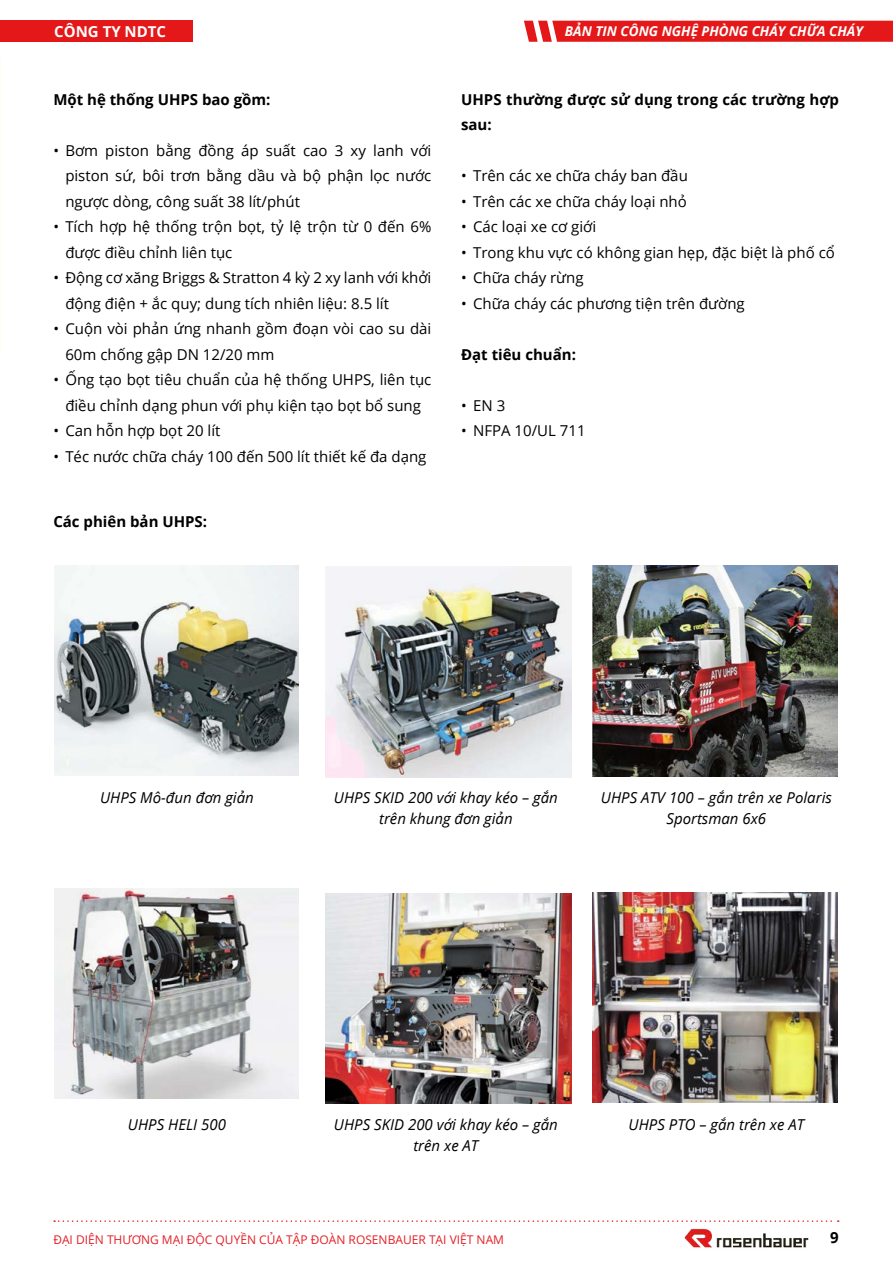
<style>
.page{position:relative;width:893px;height:1263px;background:#fff}
.page>*{position:absolute;margin:0;border:0;box-sizing:border-box;transform-origin:0 0}
.t1{font:15px/25.5px "Open Sans";color:#000101}
.t2{font:italic 15px/21px "Open Sans";color:#000101;text-align:center}
.t3{font:700 15px/25.5px "Open Sans";color:#000101}
.t4{font:15px "Open Sans";color:#000}
.t5{font:700 15px "Open Sans";color:#000}
.t6{font:700 15px "Open Sans";color:#fff}
.t7{font:italic 700 13.5px "Open Sans";color:#fff}
.t8{font:12px "Open Sans";color:#e41f26}
</style>
<div class="page">
<img style="left:54px;top:566px;width:245px;height:210px">
<img style="left:54px;top:888px;width:245px;height:210px">
<img style="left:325px;top:567px;width:247px;height:210px">
<img style="left:325px;top:893px;width:247px;height:211px">
<img style="left:593px;top:566px;width:244px;height:210px">
<img style="left:593px;top:892px;width:244px;height:211px">
<svg style="left:54px;top:1220px;width:785px;height:2px"></svg>
<img style="left:684px;top:1228px;width:125px;height:20px">
<svg style="left:524px;top:21px;width:369px;height:21px;background:#e52223"></svg>
<div style="left:0;top:21px;width:192px;height:21px;background:#e41819"></div>
<p class="t6" style="left:54px;top:21px;width:113px">Công Ty N DTC</p>
<p class="t7" style="left:565px;top:22px;width:300px">BẢN TIN CÔNG NGHỆ PHÒNG CHÁY CHỮA CHÁY</p>
<p class="t3" style="left:53px;top:86px;width:219px">Một hệ thống U HPS bao gồm:</p>
<p class="t1" style="left:65px;top:137px;width:368px;text-align:justify;text-indent:-12px">• Bơm piston bằng đồng áp suất cao 3 xy lanh với piston sứ, bôi trơn bằng dầu và bộ phận lọc nước ngược dòng, công suất 38 lít/phút</p>
<p class="t1" style="left:65px;top:214px;width:368px;text-indent:-12px">• Tích hợp hệ thống trộn bọt, tỷ lệ trộn từ 0 đến 6% được điều chỉnh liên tục</p>
<p class="t1" style="left:65px;top:265px;width:368px;text-indent:-12px">• Động cơ xăng Briggs &amp; Stratton 4 kỳ 2 xy lanh với khởi động điện + ắc quy; dung tích nhiên liệu: 8.5 lít</p>
<p class="t1" style="left:65px;top:316px;width:368px;text-indent:-12px">• Cuộn vòi phản ứng nhanh gồm đoạn vòi cao su dài<br>60m chống gập DN 12/20 mm</p>
<p class="t1" style="left:53px;top:367px;width:379px;text-align:center">• Ống tạo bọt tiêu chuẩn của hệ thống UHPS, liên tục điều chỉnh dạng phun với phụ kiện tạo bọt bổ sung</p>
<p class="t1" style="left:53px;top:418px;width:169px">• Can hỗn hợp bọt 20 lít</p>
<p class="t1" style="left:53px;top:443px;width:375px">• Téc nước chữa cháy 100 đến 500 lít thiết kế đa dạng</p>
<p class="t3" style="left:53px;top:508px;width:155px">Các phiên bản U HPS:</p>
<p class="t3" style="left:461px;top:86px;width:379px">U HPS thường được sử dụng trong các trường hợp sau:</p>
<p class="t1" style="left:461px;top:163px;width:228px">• Trên các xe chữa cháy ban đầu</p>
<p class="t1" style="left:461px;top:188px;width:227px">• Trên các xe chữa cháy loại nhỏ</p>
<p class="t1" style="left:461px;top:214px;width:137px">• Các loại xe cơ giới</p>
<p class="t1" style="left:461px;top:239px;width:375px">• Trong khu vực có không gian hẹp, đặc biệt là phố cổ</p>
<p class="t1" style="left:461px;top:265px;width:124px">• Chữa cháy rừng</p>
<p class="t1" style="left:461px;top:290px;width:285px">• Chữa cháy các phương tiện trên đường</p>
<p class="t5" style="left:461px;top:344px;width:116px">Đạt tiêu chuẩn:</p>
<p class="t4" style="left:461px;top:395px;width:46px">• EN 3</p>
<p class="t4" style="left:461px;top:421px;width:126px">• NFPA 10/UL 711</p>
<p class="t2" style="left:100px;top:787px;width:155px">UHPS Mô-đun đơn giản</p>
<p class="t2" style="left:334px;top:787px;width:225px">UHPS SKID 200 với khay kéo – gắn trên khung đơn giản</p>
<p class="t2" style="left:601px;top:787px;width:233px">UHPS ATV 100 – gắn trên xe Polaris<br>Sportsman 6x6</p>
<p class="t2" style="left:128px;top:1113px;width:99px">UHPS HELI 500</p>
<p class="t2" style="left:334px;top:1113px;width:225px">UHPS SKID 200 với khay kéo – gắn trên xe AT</p>
<p class="t2" style="left:629px;top:1113px;width:177px">UHPS PTO – gắn trên xe AT</p>
<p class="t8" style="left:53px;top:1231px;width:452px">Đại diện Thương mại độc quyền của tập đoàn Rosenbauer tại Việt Nam</p>
<p class="t3" style="left:830px;top:1224px;width:10px">9</p>
</div>
